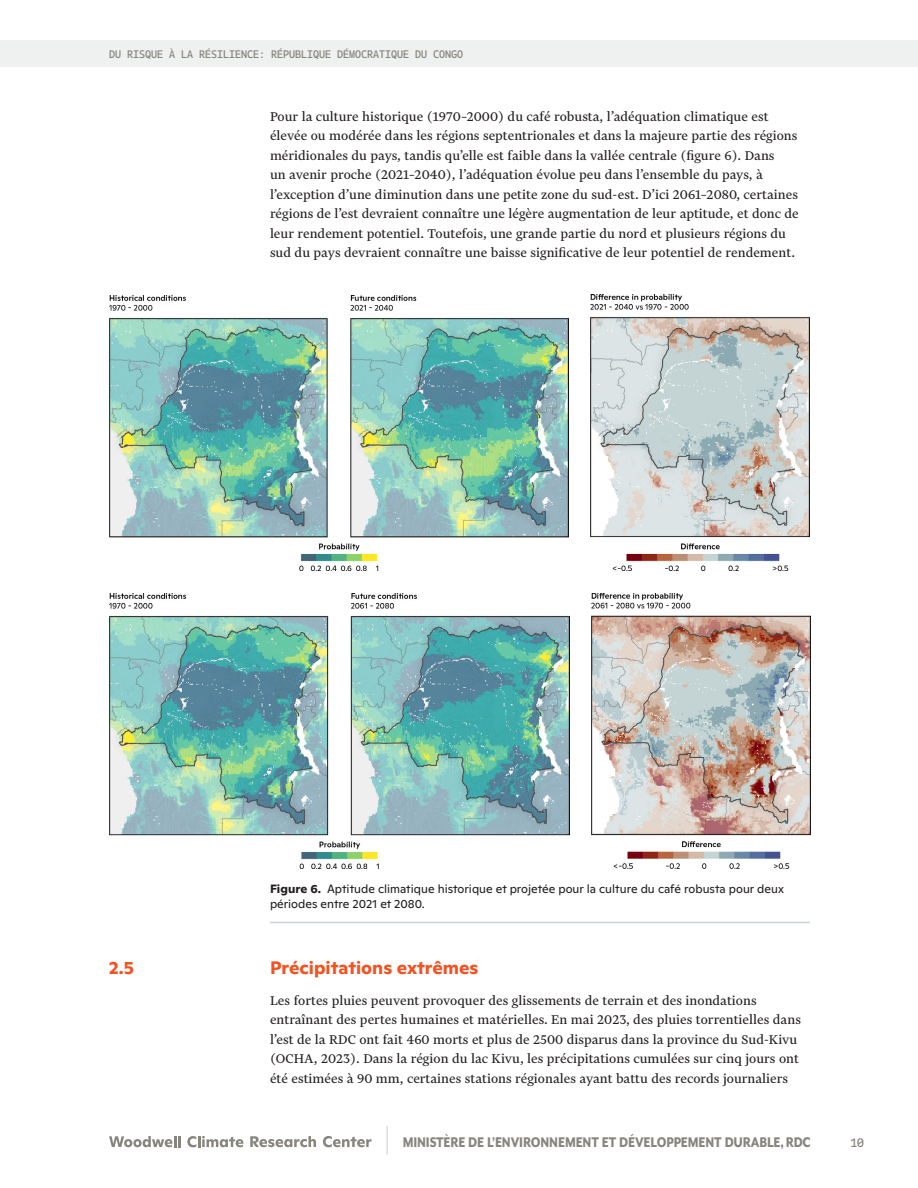
<style>
.page{position:relative;width:918px;height:1188px;background:#fff}
.page>*{position:absolute;margin:0;border:0;box-sizing:border-box;transform-origin:0 0}
.t1{font:700 18px "Ginto Normal";color:#f15422}
.t2{font:800 16.2px "Mr Eaves Mod OT";letter-spacing:-.01em;color:#88857e;scale:.83 1}
.t3{font:15px/19.5px "Financier Text";color:#231f20}
.t4{font:13.5px "Gemeli Mono";color:#88857e}
.t5{font:12px/15px "Ginto Normal";color:#231f20}
.t6{font:12px "Gemeli Mono";color:#88857e}
.s1{font-weight:700}
</style>
<div class="page">
<div style="left:0;top:40px;width:918px;height:28px;background:#eff0f0"></div>
<svg style="left:387px;top:1126px;width:1px;height:29px"></svg>
<svg style="left:109px;top:1136px;width:72px;height:11px"></svg>
<svg style="left:187px;top:1136px;width:56px;height:11px"></svg>
<svg style="left:250px;top:1136px;width:66px;height:11px"></svg>
<svg style="left:323px;top:1136px;width:49px;height:11px"></svg>
<img style="left:592px;top:593px;width:219px;height:276px">
<img style="left:109px;top:593px;width:461px;height:276px">
<hr style="left:270px;top:922px;width:540px;height:1px;background:#c9d4d9">
<img style="left:591px;top:295px;width:219px;height:276px">
<img style="left:109px;top:296px;width:460px;height:275px">
<p class="t6" style="left:109px;top:46px;width:355px">DU RISQUE À LA RÉSILIENCE: RÉPUBLIQUE DÉMOCRATIQUE DU CONGO</p>
<p class="t3" style="left:270px;top:106px;width:530px">Pour la culture historique (1970–2000) du café robusta, l’adéquation climatique est élevée ou modérée dans les régions septentrionales et dans la majeure partie des régions méridionales du pays, tandis qu’elle est faible dans la vallée centrale (figure 6). Dans<br>un avenir proche (2021–2040), l’adéquation évolue peu dans l’ensemble du pays, à l’exception d’une diminution dans une petite zone du sud-est. D’ici 2061–2080, certaines régions de l’est devraient connaître une légère augmentation de leur aptitude, et donc de leur rendement potentiel. Toutefois, une grande partie du nord et plusieurs régions du sud du pays devraient connaître une baisse significative de leur potentiel de rendement.</p>
<p class="t1" style="left:109px;top:954px;width:27px">2.5</p>
<p class="t5" style="left:270px;top:881px;width:515px"><span class="s1">Figure 6.</span> Aptitude climatique historique et projetée pour la culture du café robusta pour deux périodes entre 2021 et 2080.</p>
<p class="t1" style="left:270px;top:954px;width:210px">Précipitations extrêmes</p>
<p class="t3" style="left:270px;top:990px;width:532px">Les fortes pluies peuvent provoquer des glissements de terrain et des inondations entraînant des pertes humaines et matérielles. En mai 2023, des pluies torrentielles dans l’est de la RDC ont fait 460 morts et plus de 2500 disparus dans la province du Sud-Kivu (OCHA, 2023). Dans la région du lac Kivu, les précipitations cumulées sur cinq jours ont été estimées à 90 mm, certaines stations régionales ayant battu des records journaliers</p>
<p class="t2" style="left:403px;top:1132px;width:493px">MINISTÈRE DE L’ENVIRONNEMENT ET DÉVELOPPEMENT DURABLE, RDC</p>
<p class="t4" style="left:850px;top:1133px;width:15px">10</p>
</div>
